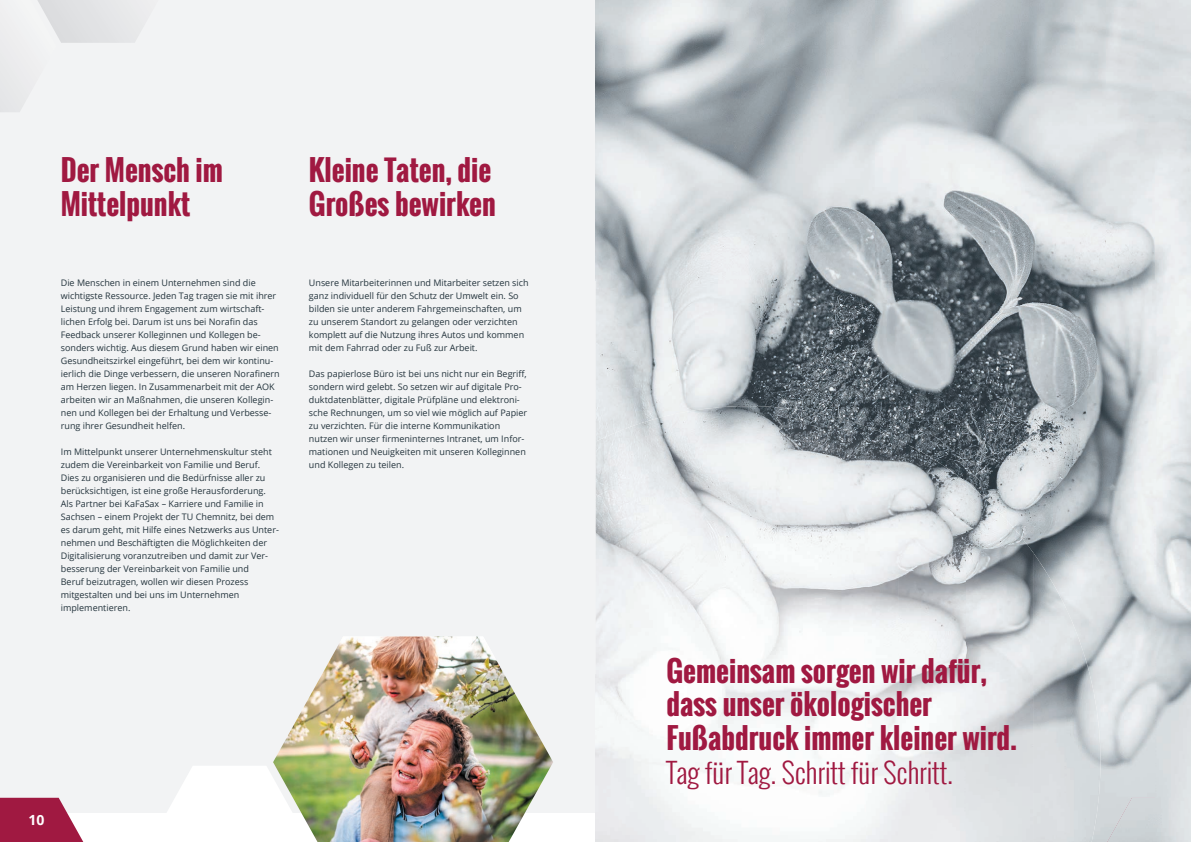
<style>
.page{position:relative;width:1191px;height:842px;background:#fff}
.page>*{position:absolute;margin:0;border:0;box-sizing:border-box;transform-origin:0 0}
.t1{font:700 28px/33.6px "Oswald";color:#a01941}
.t2{font:300 28px "Oswald";color:#a01941}
.t3{font:700 14px "Open Sans";color:#fff}
.t4{font:9px/13px "Open Sans";color:#24343d}
</style>
<div class="page">
<div style="left:0;top:0;width:595px;height:842px;background:#f2f3f4"></div>
<svg style="left:156px;top:766px;width:117px;height:48px"></svg>
<div style="left:0;top:814px;width:595px;height:28px;background:#fff"></div>
<svg style="left:0;top:798px;width:83px;height:44px;background:#ac395b"></svg>
<img style="left:596px;top:0;width:559px;height:421px">
<img style="left:1155px;top:0;width:36px;height:798px">
<img style="left:865px;top:421px;width:291px;height:35px">
<img style="left:966px;top:456px;width:190px;height:35px">
<img style="left:1000px;top:491px;width:156px;height:35px">
<img style="left:1033px;top:526px;width:123px;height:35px">
<img style="left:1067px;top:561px;width:89px;height:35px">
<img style="left:1067px;top:596px;width:89px;height:70px">
<svg style="left:1107px;top:798px;width:84px;height:44px;background:#d2d7da"></svg>
<svg style="left:0;top:0;width:138px;height:112px"></svg>
<img style="left:596px;top:406px;width:269px;height:436px">
<img style="left:864px;top:426px;width:35px;height:416px">
<img style="left:898px;top:440px;width:68px;height:402px">
<img style="left:966px;top:482px;width:34px;height:360px">
<img style="left:999px;top:512px;width:34px;height:330px">
<img style="left:1033px;top:553px;width:34px;height:289px">
<img style="left:1066px;top:610px;width:34px;height:232px">
<img style="left:273px;top:636px;width:280px;height:206px">
<h1 class="t1" style="left:61px;top:154px;width:164px">Der Mensch im<br>Mittelpunkt</h1>
<h1 class="t1" style="left:309px;top:154px;width:188px">Kleine Taten, die<br>Großes bewirken</h1>
<p class="t4" style="left:61px;top:276px;width:220px">Die Menschen in einem Unternehmen sind die wichtigste Ressource. Jeden Tag tragen sie mit ihrer Leistung und ihrem Engagement zum wirtschaft&shy;lichen Erfolg bei. Darum ist uns bei Norafin das Feedback unserer Kolleginnen und Kollegen be&shy;sonders wichtig. Aus diesem Grund haben wir einen Gesundheitszirkel eingeführt, bei dem wir kontinu&shy;ierlich die Dinge verbessern, die unseren Norafinern am Herzen liegen. In Zusammenarbeit mit der AOK arbeiten wir an Maßnahmen, die unseren Kollegin&shy;nen und Kollegen bei der Erhaltung und Verbesse&shy;rung ihrer Gesundheit helfen.</p>
<p class="t4" style="left:61px;top:445px;width:220px">Im Mittelpunkt unserer Unternehmenskultur steht zudem die Vereinbarkeit von Familie und Beruf.<br>Dies zu organisieren und die Bedürfnisse aller zu berücksichtigen, ist eine große Herausforderung.<br>Als Partner bei KaFaSax – Karriere und Familie in Sachsen – einem Projekt der TU Chemnitz, bei dem es darum geht, mit Hilfe eines Netzwerks aus Unter&shy;nehmen und Beschäftigten die Möglichkeiten der Digitalisierung voranzutreiben und damit zur Ver&shy;besserung der Vereinbarkeit von Familie und<br>Beruf beizutragen, wollen wir diesen Prozess mitgestalten und bei uns im Unternehmen implementieren.</p>
<p class="t4" style="left:309px;top:276px;width:221px">Unsere Mitarbeiterinnen und Mitarbeiter setzen sich ganz individuell für den Schutz der Umwelt ein. So bilden sie unter anderem Fahrgemeinschaften, um zu unserem Standort zu gelangen oder verzichten komplett auf die Nutzung ihres Autos und kommen mit dem Fahrrad oder zu Fuß zur Arbeit.</p>
<p class="t4" style="left:309px;top:367px;width:220px">Das papierlose Büro ist bei uns nicht nur ein Begriff, sondern wird gelebt. So setzen wir auf digitale Pro&shy;duktdatenblätter, digitale Prüfpläne und elektroni&shy;sche Rechnungen, um so viel wie möglich auf Papier zu verzichten. Für die interne Kommunikation nutzen wir unser firmeninternes Intranet, um Infor&shy;mationen und Neuigkeiten mit unseren Kolleginnen und Kollegen zu teilen.</p>
<h2 class="t3" style="left:28px;top:810px;width:17px">10</h2>
<h1 class="t1" style="left:666px;top:654px;width:352px">Gemeinsam sorgen wir dafür, dass unser ökologischer<br>Fußabdruck immer kleiner wird.</h1>
<h1 class="t2" style="left:666px;top:752px;width:288px">Tag für Tag. Schritt für Schritt.</h1>
</div>
